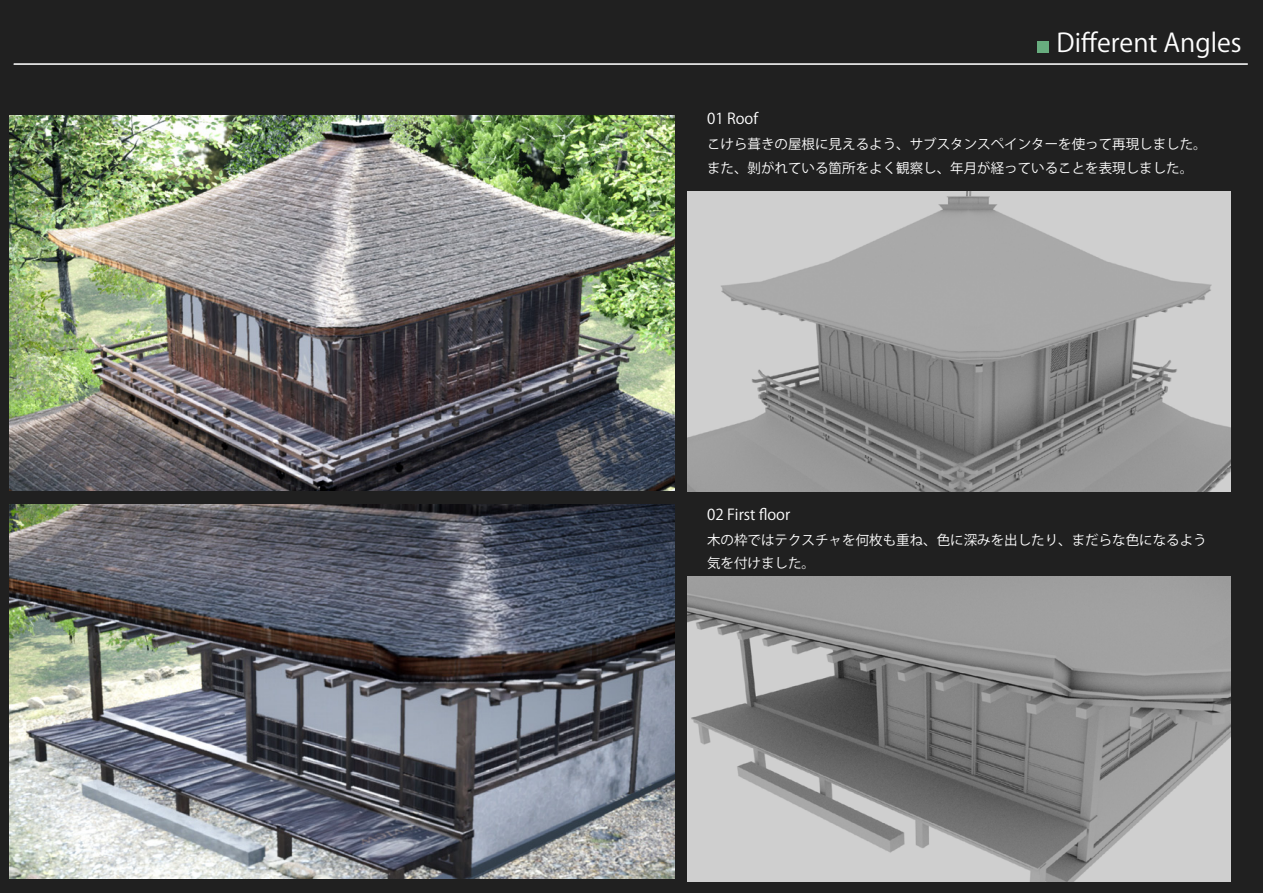
<style>
.page{position:relative;width:1263px;height:893px;background:#202020}
.page>*{position:absolute;margin:0;border:0;box-sizing:border-box;transform-origin:0 0}
.t1{font:25.5px "Koz Go Pr 6 N";color:#fff}
.t2{font:15px "Koz Go Pr 6 N";color:#fff}
.t3{font:13.5px/23.7px "Koz Go Pr 6 N";color:#fff}
</style>
<div class="page">
<hr style="left:14px;top:63px;width:1234px;height:2px;background:#fff">
<div style="left:1037px;top:41px;width:11px;height:11px;background:#68ad7f"></div>
<img style="left:9px;top:116px;width:666px;height:374px">
<img style="left:9px;top:504px;width:666px;height:375px">
<img style="left:687px;top:192px;width:543px;height:299px">
<img style="left:687px;top:577px;width:543px;height:305px">
<h1 class="t1" style="left:1056px;top:28px;width:187px">Different Angles</h1>
<p class="t2" style="left:707px;top:110px;width:52px">01 Roof</p>
<p class="t3" style="left:707px;top:133px;width:501px">こけら葺きの屋根に見えるよう、サブスタンスペインターを使って再現しました。また、剝がれている箇所をよく観察し、年月が経っていることを表現しました。</p>
<p class="t2" style="left:707px;top:506px;width:85px">02 First floor</p>
<p class="t3" style="left:707px;top:528px;width:501px">木の枠ではテクスチャを何枚も重ね、色に深みを出したり、まだらな色になるよう気を付けました。</p>
</div>
